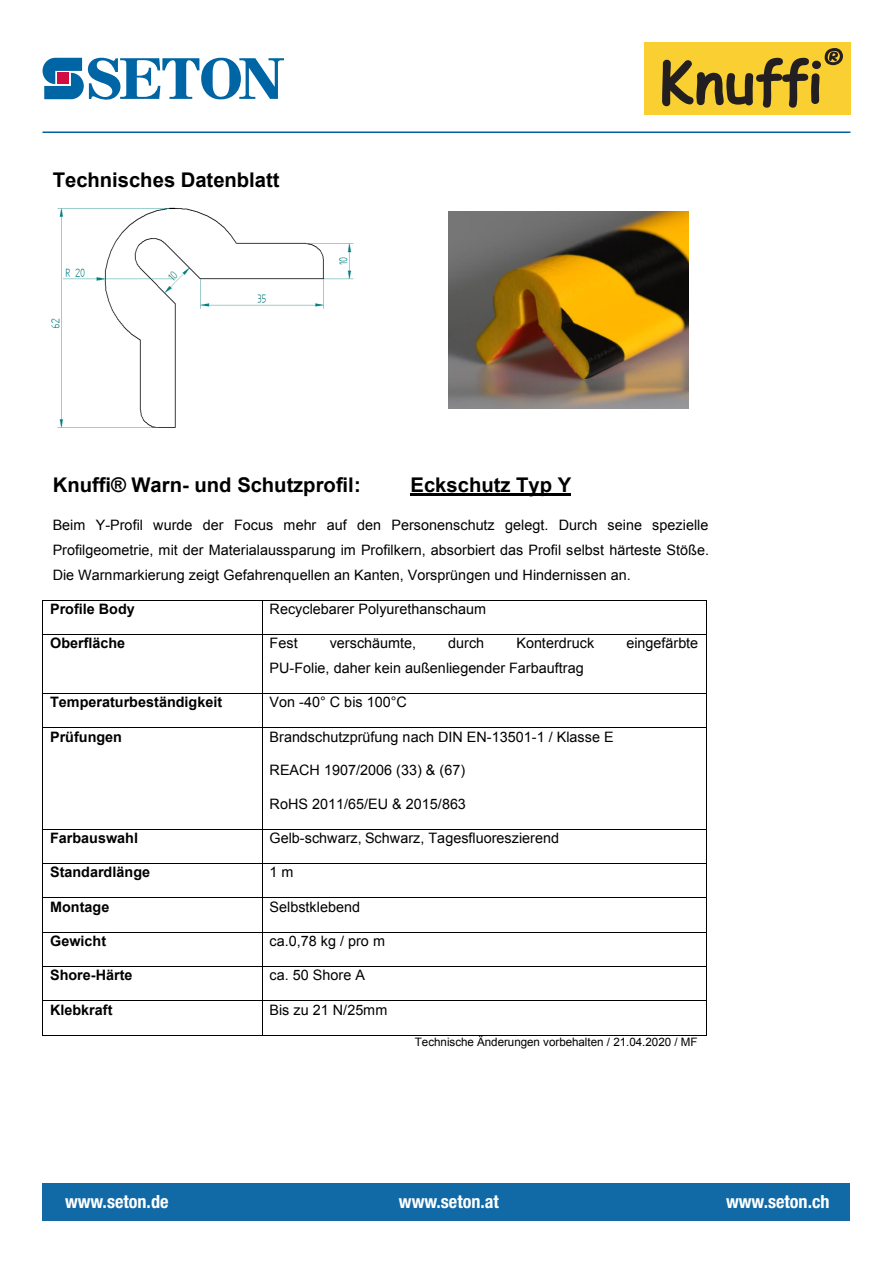
<style>
.page{position:relative;width:893px;height:1263px;background:#fff}
.page>*{position:absolute;margin:0;border:0;box-sizing:border-box;transform-origin:0 0}
.t1{font:700 20.25px "Arial";color:#000}
.t2{font:700 condensed 18.15px "Helvetica Neue LT Pro";color:#fff}
.t3{font:14.4px/24.9px "Arial";color:#000;text-align:justify}
.t4{font:700 14.4px "Arial";color:#000}
.t5{font:11.55px "Arial";letter-spacing:-.005em;color:#000}
</style>
<div class="page">
<svg style="left:43px;top:58px;width:241px;height:42px"></svg>
<hr style="left:43px;top:131px;width:807px;height:2px;background:#0061a1">
<div style="left:644px;top:43px;width:206px;height:72px;background:#facf32"></div>
<svg style="left:662px;top:48px;width:181px;height:60px"></svg>
<hr style="left:410px;top:494px;width:161px;height:2px;background:#000">
<hr style="left:43px;top:600px;width:219px;height:1px;background:#000">
<hr style="left:262px;top:600px;width:444px;height:1px;background:#000">
<hr style="left:42px;top:600px;width:1px;height:34px;background:#000">
<hr style="left:262px;top:600px;width:1px;height:34px;background:#000">
<hr style="left:706px;top:600px;width:1px;height:34px;background:#000">
<hr style="left:43px;top:634px;width:219px;height:1px;background:#000">
<hr style="left:262px;top:634px;width:444px;height:1px;background:#000">
<hr style="left:42px;top:635px;width:1px;height:58px;background:#000">
<hr style="left:262px;top:635px;width:1px;height:58px;background:#000">
<hr style="left:706px;top:635px;width:1px;height:58px;background:#000">
<hr style="left:43px;top:693px;width:219px;height:1px;background:#000">
<hr style="left:262px;top:693px;width:444px;height:1px;background:#000">
<hr style="left:42px;top:694px;width:1px;height:33px;background:#000">
<hr style="left:262px;top:694px;width:1px;height:33px;background:#000">
<hr style="left:706px;top:694px;width:1px;height:33px;background:#000">
<hr style="left:43px;top:727px;width:219px;height:1px;background:#000">
<hr style="left:262px;top:727px;width:444px;height:1px;background:#000">
<hr style="left:42px;top:728px;width:1px;height:101px;background:#000">
<hr style="left:262px;top:728px;width:1px;height:101px;background:#000">
<hr style="left:706px;top:728px;width:1px;height:101px;background:#000">
<hr style="left:43px;top:829px;width:219px;height:1px;background:#000">
<hr style="left:262px;top:829px;width:444px;height:1px;background:#000">
<hr style="left:42px;top:830px;width:1px;height:33px;background:#000">
<hr style="left:262px;top:830px;width:1px;height:33px;background:#000">
<hr style="left:706px;top:830px;width:1px;height:33px;background:#000">
<hr style="left:43px;top:863px;width:219px;height:1px;background:#000">
<hr style="left:262px;top:863px;width:444px;height:1px;background:#000">
<hr style="left:42px;top:864px;width:1px;height:33px;background:#000">
<hr style="left:262px;top:864px;width:1px;height:33px;background:#000">
<hr style="left:706px;top:864px;width:1px;height:33px;background:#000">
<hr style="left:43px;top:897px;width:219px;height:1px;background:#000">
<hr style="left:262px;top:897px;width:444px;height:1px;background:#000">
<hr style="left:42px;top:898px;width:1px;height:34px;background:#000">
<hr style="left:262px;top:898px;width:1px;height:34px;background:#000">
<hr style="left:706px;top:898px;width:1px;height:34px;background:#000">
<hr style="left:43px;top:932px;width:219px;height:1px;background:#000">
<hr style="left:262px;top:932px;width:444px;height:1px;background:#000">
<hr style="left:42px;top:932px;width:1px;height:34px;background:#000">
<hr style="left:262px;top:932px;width:1px;height:34px;background:#000">
<hr style="left:706px;top:932px;width:1px;height:34px;background:#000">
<hr style="left:43px;top:966px;width:219px;height:1px;background:#000">
<hr style="left:262px;top:966px;width:444px;height:1px;background:#000">
<hr style="left:42px;top:967px;width:1px;height:33px;background:#000">
<hr style="left:262px;top:967px;width:1px;height:33px;background:#000">
<hr style="left:706px;top:967px;width:1px;height:33px;background:#000">
<hr style="left:43px;top:1000px;width:219px;height:1px;background:#000">
<hr style="left:262px;top:1000px;width:444px;height:1px;background:#000">
<hr style="left:42px;top:1001px;width:1px;height:34px;background:#000">
<hr style="left:43px;top:1035px;width:219px;height:1px;background:#000">
<hr style="left:262px;top:1001px;width:1px;height:34px;background:#000">
<hr style="left:262px;top:1035px;width:444px;height:1px;background:#000">
<hr style="left:706px;top:1001px;width:1px;height:34px;background:#000">
<img style="left:448px;top:211px;width:241px;height:197px">
<img style="left:51px;top:207px;width:303px;height:221px">
<div style="left:43px;top:1183px;width:807px;height:37px;background:#1169a6"></div>
<h1 class="t1" style="left:53px;top:167px;width:228px">Technisches Datenblatt</h1>
<h1 class="t1" style="left:53px;top:471px;width:310px">Knuffi® Warn- und Schutzprofil:</h1>
<h1 class="t1" style="left:410px;top:471px;width:162px">Eckschutz Typ Y</h1>
<p class="t3" style="left:53px;top:512px;width:658px">Beim Y-Profil wurde der Focus mehr auf den Personenschutz gelegt. Durch seine spezielle Profilgeometrie, mit der Materialaussparung im Profilkern, absorbiert das Profil selbst härteste Stöße.<br>Die Warnmarkierung zeigt Gefahrenquellen an Kanten, Vorsprüngen und Hindernissen an.</p>
<p class="t4" style="left:50px;top:599px;width:86px">Profile Body</p>
<p class="t3" style="left:270px;top:596px;width:218px">Recyclebarer Polyurethanschaum</p>
<p class="t4" style="left:50px;top:634px;width:77px">Oberfläche</p>
<p class="t3" style="left:270px;top:631px;width:30px">Fest</p>
<p class="t3" style="left:330px;top:631px;width:88px">verschäumte,</p>
<p class="t3" style="left:448px;top:631px;width:38px">durch</p>
<p class="t3" style="left:516px;top:631px;width:79px">Konterdruck</p>
<p class="t3" style="left:626px;top:631px;width:73px">eingefärbte</p>
<p class="t3" style="left:270px;top:656px;width:316px">PU-Folie, daher kein außenliegender Farbauftrag</p>
<p class="t4" style="left:50px;top:693px;width:174px">Temperaturbeständigkeit</p>
<p class="t3" style="left:270px;top:690px;width:139px">Von -40° C bis 100°C</p>
<p class="t4" style="left:50px;top:727px;width:73px">Prüfungen</p>
<p class="t3" style="left:270px;top:724px;width:346px">Brandschutzprüfung nach DIN EN-13501-1 / Klasse E</p>
<p class="t3" style="left:270px;top:758px;width:197px">REACH 1907/2006 (33) &amp; (67)</p>
<p class="t3" style="left:270px;top:791px;width:198px">RoHS 2011/65/EU &amp; 2015/863</p>
<p class="t4" style="left:50px;top:828px;width:89px">Farbauswahl</p>
<p class="t3" style="left:270px;top:826px;width:291px">Gelb-schwarz, Schwarz, Tagesfluoreszierend</p>
<p class="t4" style="left:50px;top:863px;width:102px">Standardlänge</p>
<p class="t3" style="left:270px;top:860px;width:25px">1 m</p>
<p class="t4" style="left:50px;top:897px;width:61px">Montage</p>
<p class="t3" style="left:270px;top:894px;width:92px">Selbstklebend</p>
<p class="t4" style="left:50px;top:931px;width:58px">Gewicht</p>
<p class="t3" style="left:270px;top:929px;width:117px">ca.0,78 kg / pro m</p>
<p class="t4" style="left:50px;top:966px;width:84px">Shore-Härte</p>
<p class="t3" style="left:270px;top:963px;width:97px">ca. 50 Shore A</p>
<p class="t4" style="left:50px;top:1000px;width:64px">Klebkraft</p>
<p class="t3" style="left:270px;top:997px;width:119px">Bis zu 21 N/25mm</p>
<p class="t5" style="left:415px;top:1035px;width:284px">Technische Änderungen vorbehalten / 21.04.2020 / MF</p>
<p class="t2" style="left:65px;top:1190px;width:105px">www.seton.de</p>
<p class="t2" style="left:399px;top:1190px;width:102px">www.seton.at</p>
<p class="t2" style="left:726px;top:1190px;width:105px">www.seton.ch</p>
</div>
